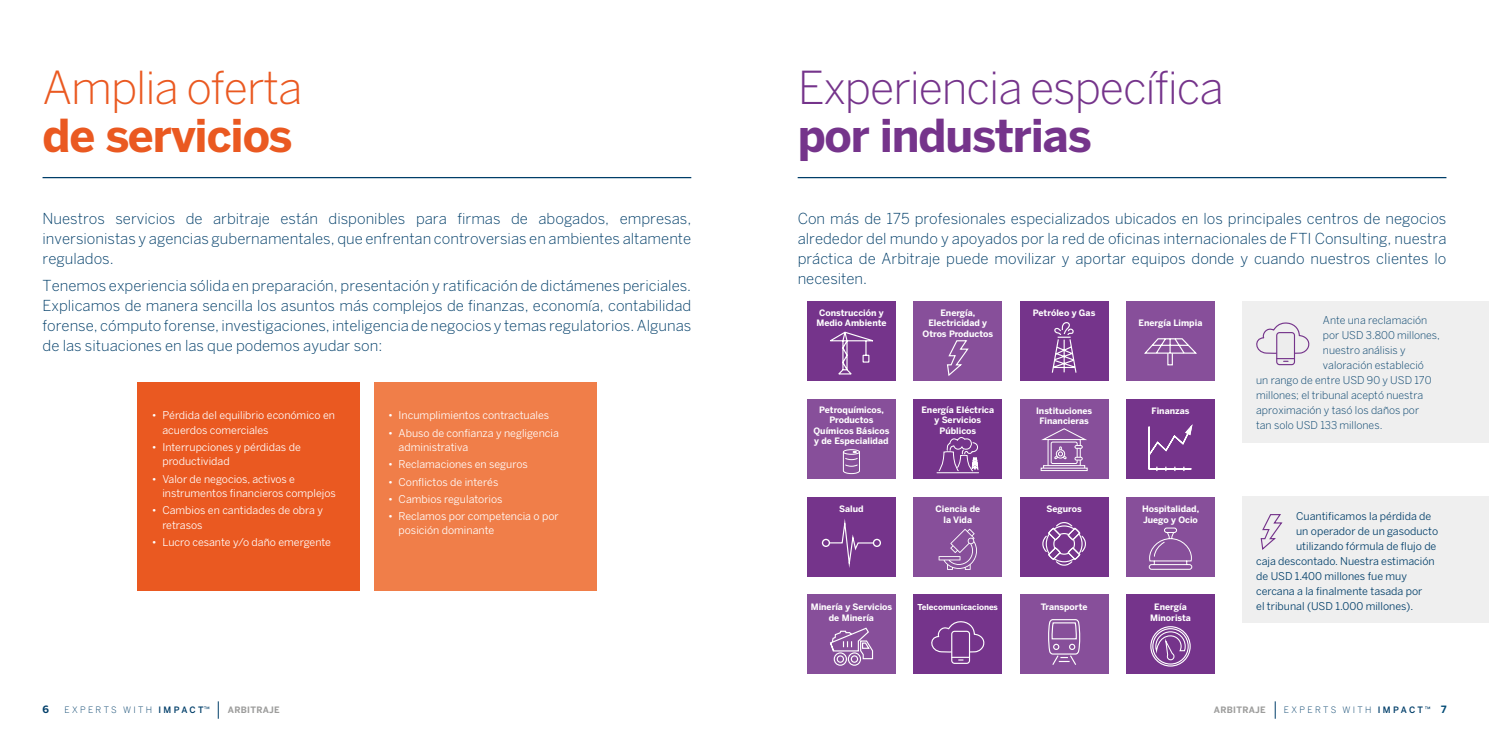
<style>
.page{position:relative;width:1489px;height:745px;background:#fff}
.page>*{position:absolute;margin:0;border:0;box-sizing:border-box;transform-origin:0 0}
.t1{font:300 45px "Benton Sans";letter-spacing:-.025em;color:#75348b}
.t2{font:700 45px "Benton Sans";letter-spacing:-.025em;color:#75348b}
.t3{font:300 45px "Benton Sans";letter-spacing:-.025em;color:#ea5921}
.t4{font:700 45px "Benton Sans";letter-spacing:-.025em;color:#ea5921}
.t5{font:300 15px/20px "Benton Sans";color:#003e69;text-align:justify}
.t6{font:10.62px/14.4px "Benton Sans";color:#fff}
.t7{font:10.62px "Benton Sans";color:#003e69}
.t8{font:300 10.62px "Benton Sans";color:#003e69}
.t9{font:700 10px "Benton Sans";color:#004a75}
.t10{font:700 10px "Benton Sans";color:#003e69}
.t11{font:700 8.75px/10.5px "Benton Sans";color:#fff;text-align:center}
.t12{font:300 8.75px "Benton Sans";letter-spacing:.265em;color:#003e69}
.t13{font:700 8.75px "Benton Sans";letter-spacing:.03em;color:#9d9d9c}
.t14{font:700 8.12px "Benton Sans";color:#fff}
.s1{font-style:inherit}
.s2{font-weight:500}
</style>
<div class="page">
<hr style="left:43px;top:177px;width:648px;height:1px;background:#003e69">
<hr style="left:797px;top:177px;width:649px;height:1px;background:#003e69">
<svg style="left:1274px;top:701px;width:1px;height:17px"></svg>
<svg style="left:218px;top:701px;width:1px;height:17px"></svg>
<div style="left:137px;top:381px;width:223px;height:209px;background:#ea5921"></div>
<div style="left:374px;top:381px;width:222px;height:209px;background:#f07e49"></div>
<div style="left:807px;top:301px;width:88px;height:80px;background:#75348b"></div>
<div style="left:807px;top:496px;width:88px;height:80px;background:#75348b"></div>
<div style="left:807px;top:399px;width:88px;height:79px;background:#874f9a"></div>
<div style="left:807px;top:594px;width:88px;height:79px;background:#874f9a"></div>
<div style="left:1019px;top:301px;width:89px;height:80px;background:#75348b"></div>
<div style="left:1019px;top:496px;width:89px;height:80px;background:#75348b"></div>
<div style="left:1019px;top:399px;width:89px;height:79px;background:#874f9a"></div>
<div style="left:1019px;top:594px;width:89px;height:79px;background:#874f9a"></div>
<div style="left:913px;top:301px;width:89px;height:80px;background:#874f9a"></div>
<div style="left:913px;top:496px;width:89px;height:80px;background:#874f9a"></div>
<div style="left:913px;top:399px;width:89px;height:79px;background:#75348b"></div>
<div style="left:913px;top:594px;width:89px;height:79px;background:#75348b"></div>
<div style="left:1126px;top:301px;width:88px;height:80px;background:#874f9a"></div>
<div style="left:1126px;top:496px;width:88px;height:80px;background:#874f9a"></div>
<div style="left:1126px;top:399px;width:88px;height:79px;background:#75348b"></div>
<div style="left:1126px;top:594px;width:88px;height:79px;background:#75348b"></div>
<svg style="left:830px;top:331px;width:43px;height:44px"></svg>
<svg style="left:947px;top:340px;width:22px;height:36px"></svg>
<svg style="left:1051px;top:322px;width:26px;height:51px"></svg>
<svg style="left:1144px;top:338px;width:53px;height:16px"></svg>
<div style="left:1167px;top:352px;width:5px;height:13px;border:1px solid #fff"></div>
<div style="left:842px;top:449px;width:18px;height:5px;border:1px solid #fff;border-radius:50%"></div>
<svg style="left:842px;top:450px;width:18px;height:24px"></svg>
<svg style="left:936px;top:437px;width:43px;height:36px"></svg>
<svg style="left:1041px;top:428px;width:45px;height:39px"></svg>
<svg style="left:1148px;top:424px;width:45px;height:46px"></svg>
<svg style="left:825px;top:519px;width:52px;height:49px"></svg>
<svg style="left:873px;top:539px;width:7px;height:7px"></svg>
<div style="left:872px;top:538px;width:9px;height:8px;border:1px solid #fff;border-radius:50%"></div>
<svg style="left:822px;top:539px;width:7px;height:7px"></svg>
<div style="left:821px;top:538px;width:9px;height:8px;border:1px solid #fff;border-radius:50%"></div>
<svg style="left:938px;top:528px;width:38px;height:41px"></svg>
<svg style="left:1042px;top:522px;width:44px;height:44px"></svg>
<svg style="left:1148px;top:527px;width:44px;height:43px"></svg>
<svg style="left:830px;top:627px;width:43px;height:39px"></svg>
<div style="left:951px;top:630px;width:19px;height:33px;border:1px solid #fff;border-radius:3px"></div>
<svg style="left:931px;top:621px;width:54px;height:39px"></svg>
<svg style="left:1048px;top:619px;width:33px;height:46px"></svg>
<svg style="left:1150px;top:626px;width:41px;height:40px"></svg>
<div style="left:1241px;top:301px;width:247px;height:141px;background:#ededed"></div>
<div style="left:1275px;top:332px;width:19px;height:33px;border:1px solid #75348b;border-radius:3px"></div>
<svg style="left:1256px;top:322px;width:54px;height:39px"></svg>
<div style="left:1241px;top:496px;width:247px;height:127px;background:#ededed"></div>
<svg style="left:1260px;top:514px;width:23px;height:36px"></svg>
<h1 class="t3" style="left:43px;top:61px;width:261px">Amplia oferta</h1>
<h1 class="t4" style="left:43px;top:108px;width:251px">de servicios</h1>
<p class="t5" style="left:43px;top:208px;width:650px">Nuestros servicios de arbitraje están disponibles para firmas de abogados, empresas, inversionistas y agencias gubernamentales, que enfrentan controversias en ambientes altamente regulados.</p>
<p class="t5" style="left:43px;top:275px;width:650px">Tenemos experiencia sólida en preparación, presentación y ratificación de dictámenes periciales.<br>Explicamos de manera sencilla los asuntos más complejos de finanzas, economía, contabilidad forense, cómputo forense, investigaciones, inteligencia de negocios y temas regulatorios. Algunas de las situaciones en las que podemos ayudar son:</p>
<p class="t6" style="left:162px;top:408px;width:174px;text-indent:-11px"><span class="s1">•</span> Pérdida del equilibrio económico en acuerdos comerciales</p>
<p class="t6" style="left:162px;top:439px;width:140px;text-indent:-11px"><span class="s1">•</span> Interrupciones y pérdidas de productividad</p>
<p class="t6" style="left:162px;top:471px;width:175px;text-indent:-11px"><span class="s1">•</span> Valor de negocios, activos e instrumentos financieros complejos</p>
<p class="t6" style="left:162px;top:502px;width:162px;text-indent:-11px"><span class="s1">•</span> Cambios en cantidades de obra y retrasos</p>
<p class="t6" style="left:152px;top:534px;width:181px"><span class="s1">•</span> Lucro cesante y/o daño emergente</p>
<p class="t6" style="left:388px;top:408px;width:163px"><span class="s1">•</span> Incumplimientos contractuales</p>
<p class="t6" style="left:398px;top:425px;width:162px;text-indent:-11px"><span class="s1">•</span> Abuso de confianza y negligencia administrativa</p>
<p class="t6" style="left:388px;top:457px;width:141px"><span class="s1">•</span> Reclamaciones en seguros</p>
<p class="t6" style="left:388px;top:474px;width:112px"><span class="s1">•</span> Conflictos de interés</p>
<p class="t6" style="left:388px;top:491px;width:116px"><span class="s1">•</span> Cambios regulatorios</p>
<p class="t6" style="left:398px;top:508px;width:161px;text-indent:-11px"><span class="s1">•</span> Reclamos por competencia o por posición dominante</p>
<p class="t10" style="left:43px;top:703px;width:8px">6</p>
<p class="t12" style="left:64px;top:704px;width:141px">EXPERTS WITH <span class="s2">IMPACT</span></p>
<p class="t13" style="left:228px;top:704px;width:53px">ARBITRAJE</p>
<h1 class="t1" style="left:797px;top:61px;width:427px">Experiencia específica</h1>
<h1 class="t2" style="left:797px;top:109px;width:295px">por industrias</h1>
<p class="t5" style="left:797px;top:208px;width:650px">Con más de 175 profesionales especializados ubicados en los principales centros de negocios alrededor del mundo y apoyados por la red de oficinas internacionales de FTI Consulting, nuestra práctica de Arbitraje puede movilizar y aportar equipos donde y cuando nuestros clientes lo necesiten.</p>
<p class="t11" style="left:816px;top:307px;width:72px">Construcción y<br>Medio Ambiente</p>
<p class="t11" style="left:922px;top:307px;width:72px">Energía,<br>Electricidad y<br>Otros Productos</p>
<p class="t11" style="left:1032px;top:307px;width:64px">Petróleo y Gas</p>
<p class="t8" style="left:1322px;top:314px;width:106px">Ante una reclamación</p>
<p class="t8" style="left:1322px;top:329px;width:119px">por USD 3.800 millones,</p>
<p class="t8" style="left:1322px;top:344px;width:84px">nuestro análisis y</p>
<p class="t8" style="left:1322px;top:359px;width:102px">valoración estableció</p>
<p class="t8" style="left:1256px;top:374px;width:177px">un rango de entre USD 90 y USD 170</p>
<p class="t8" style="left:1256px;top:389px;width:168px">millones; el tribunal aceptó nuestra</p>
<p class="t8" style="left:1256px;top:404px;width:164px">aproximación y tasó los daños por</p>
<p class="t8" style="left:1256px;top:419px;width:128px">tan solo USD 133 millones.</p>
<p class="t11" style="left:1138px;top:317px;width:65px">Energía Limpia</p>
<p class="t11" style="left:813px;top:404px;width:77px">Petroquímicos,<br>Productos<br>Químicos Básicos y de Especialidad</p>
<p class="t11" style="left:921px;top:404px;width:74px">Energía Eléctrica y Servicios<br>Públicos</p>
<p class="t11" style="left:1036px;top:405px;width:58px">Instituciones<br>Financieras</p>
<p class="t11" style="left:1151px;top:405px;width:39px">Finanzas</p>
<p class="t11" style="left:839px;top:503px;width:26px">Salud</p>
<p class="t11" style="left:935px;top:503px;width:46px">Ciencia de la Vida</p>
<p class="t11" style="left:1046px;top:503px;width:37px">Seguros</p>
<p class="t11" style="left:1141px;top:503px;width:59px;text-align:left">Hospitalidad,<br>Juego y Ocio</p>
<p class="t11" style="left:810px;top:601px;width:83px">Minería y Servicios de Minería</p>
<p class="t14" style="left:917px;top:601px;width:82px">Telecomunicaciones</p>
<p class="t11" style="left:1040px;top:601px;width:48px">Transporte</p>
<p class="t11" style="left:1149px;top:601px;width:42px">Energía<br>Minorista</p>
<p class="t7" style="left:1295px;top:509px;width:137px">Cuantificamos la pérdida de</p>
<p class="t7" style="left:1295px;top:524px;width:143px">un operador de un gasoducto</p>
<p class="t7" style="left:1295px;top:539px;width:142px">utilizando fórmula de flujo de</p>
<p class="t7" style="left:1256px;top:554px;width:180px">caja descontado. Nuestra estimación</p>
<p class="t7" style="left:1256px;top:569px;width:152px">de USD 1.400 millones fue muy</p>
<p class="t7" style="left:1256px;top:584px;width:168px">cercana a la finalmente tasada por</p>
<p class="t7" style="left:1256px;top:599px;width:159px">el tribunal (USD 1.000 millones).</p>
<p class="t13" style="left:1213px;top:704px;width:53px">ARBITRAJE</p>
<p class="t12" style="left:1283px;top:704px;width:141px">EXPERTS WITH <span class="s2">IMPACT</span></p>
<p class="t9" style="left:1440px;top:703px;width:7px">7</p>
</div>
